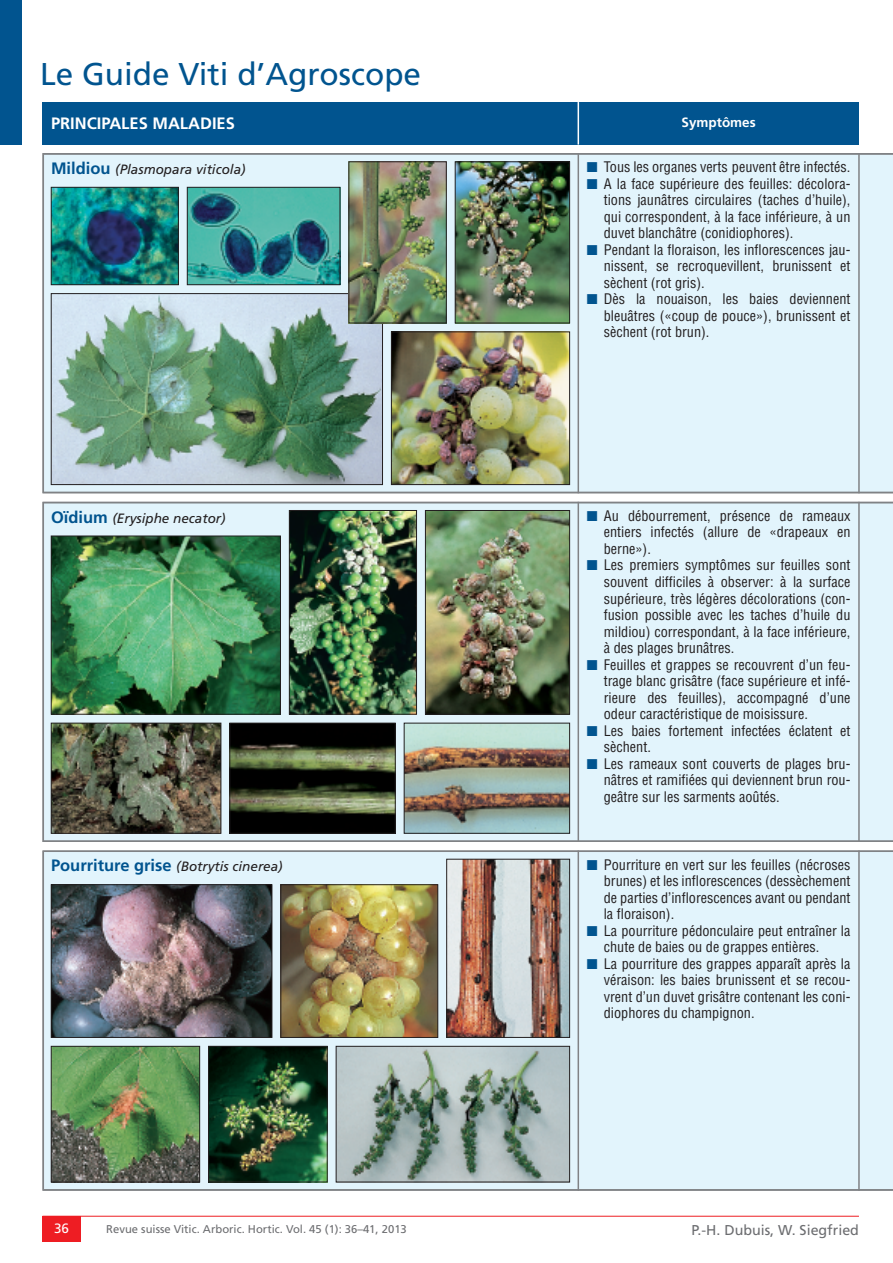
<style>
.page{position:relative;width:893px;height:1263px;background:#fff}
.page>*{position:absolute;margin:0;border:0;box-sizing:border-box;transform-origin:0 0}
.t1{font:31.5px "Frutiger";color:#01548f}
.t2{font:700 16.5px "Frutiger";color:#fff}
.t3{font:condensed 14.25px/16.5px "Helvetica";color:#231f20;text-align:justify}
.t4{font:14.25px "Frutiger";color:#6c6d70}
.t5{font:italic 13.5px "Frutiger";color:#231f20}
.t6{font:700 13.5px "Frutiger";color:#fff}
.t7{font:13.5px "Frutiger";color:#fff}
.t8{font:11.25px "Frutiger";color:#6c6d70}
.s1{font-weight:700;font-style:normal;font-size:16.5px;color:#01548f}
.s2{color:#01548f}
</style>
<div class="page">
<img style="left:43px;top:850px;width:850px;height:341px">
<img style="left:43px;top:502px;width:850px;height:340px">
<img style="left:43px;top:153px;width:850px;height:340px">
<div style="left:43px;top:102px;width:816px;height:43px;background:#01548f"></div>
<hr style="left:578px;top:102px;width:1px;height:43px;background:#fff">
<div style="left:0;top:0;width:21px;height:145px;background:#01548f"></div>
<hr style="left:43px;top:1216px;width:816px;height:1px;background:#ee1d23">
<div style="left:43px;top:1216px;width:38px;height:26px;background:#ee1d23"></div>
<h1 class="t1" style="left:40px;top:62px;width:382px">Le Guide Viti d’Agroscope</h1>
<p class="t2" style="left:51px;top:117px;width:185px">PRINCIPALES MALADIES</p>
<p class="t6" style="left:681px;top:117px;width:76px">Symptômes</p>
<p class="t5" style="left:51px;top:164px;width:196px"><span class="s1">Mildiou</span> (Plasmopara viticola)</p>
<p class="t5" style="left:51px;top:512px;width:176px"><span class="s1">Oïdium</span> (Erysiphe necator)</p>
<p class="t3" style="left:587px;top:159px;width:265px"><span class="s2">■</span> Tous les organes verts peuvent être infectés.</p>
<p class="t3" style="left:604px;top:176px;width:248px;text-indent:-17px"><span class="s2">■</span> A la face supérieure des feuilles: décolora&shy;tions jaunâtres circulaires (taches d’huile), qui correspondent, à la face inférieure, à un duvet blanchâtre (conidiophores).</p>
<p class="t3" style="left:604px;top:242px;width:248px;text-indent:-17px"><span class="s2">■</span> Pendant la floraison, les inflorescences jau&shy;nissent, se recroquevillent, brunissent et sèchent (rot gris).</p>
<p class="t3" style="left:604px;top:291px;width:248px;text-indent:-17px"><span class="s2">■</span> Dès la nouaison, les baies deviennent bleuâtres («coup de pouce»), brunissent et sèchent (rot brun).</p>
<p class="t3" style="left:604px;top:508px;width:248px;text-indent:-17px"><span class="s2">■</span> Au débourrement, présence de rameaux entiers infectés (allure de «drapeaux en berne»).</p>
<p class="t3" style="left:604px;top:557px;width:248px;text-indent:-17px"><span class="s2">■</span> Les premiers symptômes sur feuilles sont souvent difficiles à observer: à la surface supérieure, très légères décolorations (con&shy;fusion possible avec les taches d’huile du mildiou) correspondant, à la face inférieure, à des plages brunâtres.</p>
<p class="t3" style="left:604px;top:656px;width:248px;text-indent:-17px"><span class="s2">■</span> Feuilles et grappes se recouvrent d’un feu&shy;trage blanc grisâtre (face supérieure et infé&shy;rieure des feuilles), accompagné d’une odeur caractéristique de moisissure.</p>
<p class="t3" style="left:604px;top:722px;width:248px;text-indent:-17px"><span class="s2">■</span> Les baies fortement infectées éclatent et sèchent.</p>
<p class="t3" style="left:604px;top:755px;width:248px;text-indent:-17px"><span class="s2">■</span> Les rameaux sont couverts de plages bru&shy;nâtres et ramifiées qui deviennent brun rou&shy;geâtre sur les sarments aoûtés.</p>
<p class="t5" style="left:51px;top:861px;width:233px"><span class="s1">Pourriture grise</span> (Botrytis cinerea)</p>
<p class="t3" style="left:604px;top:856px;width:248px;text-indent:-17px"><span class="s2">■</span> Pourriture en vert sur les feuilles (nécroses brunes) et les inflorescences (dessèchement de parties d’inflorescences avant ou pendant la floraison).</p>
<p class="t3" style="left:604px;top:922px;width:248px;text-indent:-17px"><span class="s2">■</span> La pourriture pédonculaire peut entraîner la chute de baies ou de grappes entières.</p>
<p class="t3" style="left:604px;top:955px;width:248px;text-indent:-17px"><span class="s2">■</span> La pourriture des grappes apparaît après la véraison: les baies brunissent et se recou&shy;vrent d’un duvet grisâtre contenant les coni&shy;diophores du champignon.</p>
<p class="t7" style="left:54px;top:1223px;width:17px">36</p>
<p class="t8" style="left:106px;top:1224px;width:302px">Revue suisse Vitic. Arboric. Hortic. Vol. 45 (1): 36–41, 2013</p>
<p class="t4" style="left:691px;top:1225px;width:169px">P.-H. Dubuis, W. Siegfried</p>
</div>
